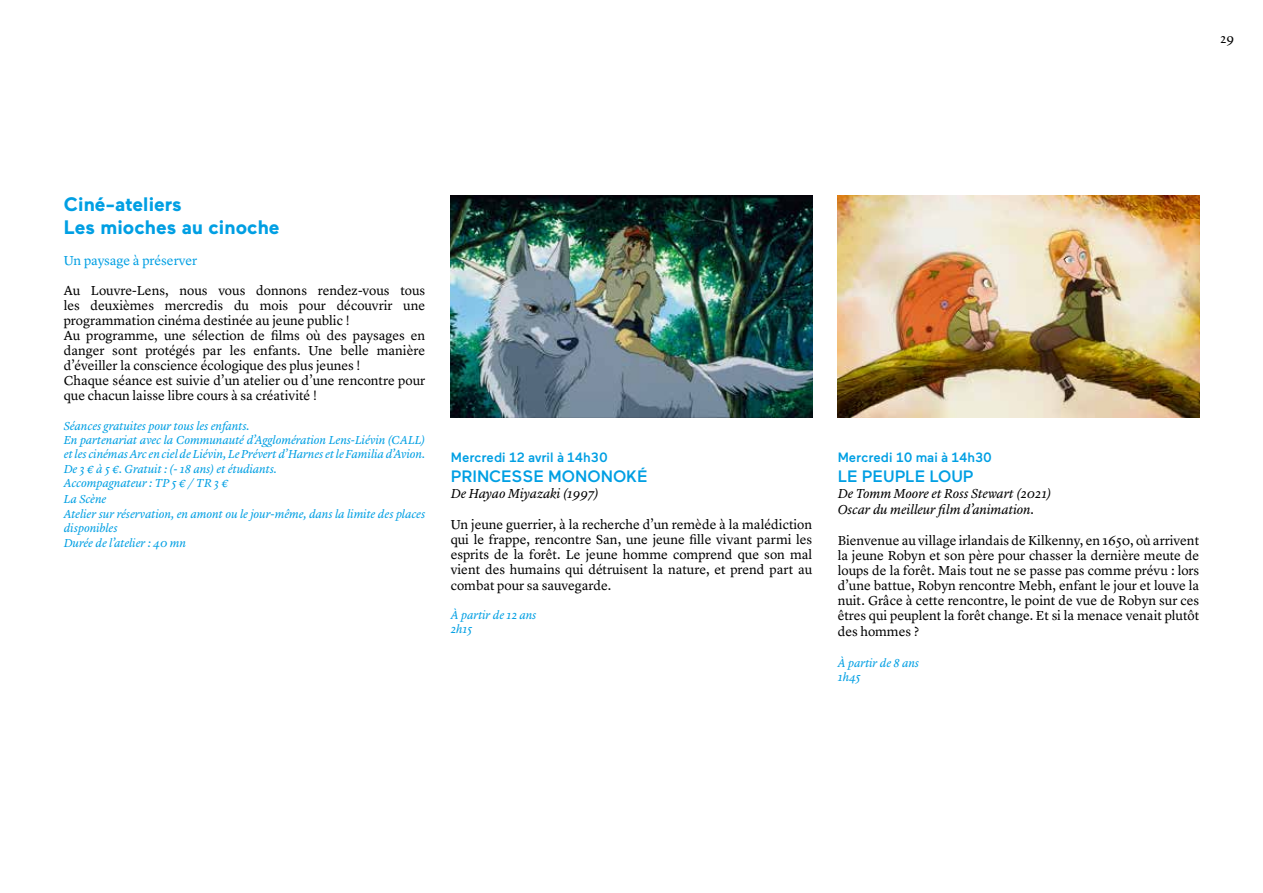
<style>
.page{position:relative;width:1263px;height:893px;background:#fff}
.page>*{position:absolute;margin:0;border:0;box-sizing:border-box;transform-origin:0 0}
.t1{font:700 19.5px/23.4px "Maax";color:#009fe3}
.t2{font:500 16.5px "Maax";color:#009fe3}
.t3{font:13.5px/15px "Lyon Text";color:#000;text-align:justify}
.t4{font:italic 13.5px/16.2px "Lyon Text";letter-spacing:-.005em;color:#000}
.t5{font:500 13.5px "Maax";color:#009fe3}
.t6{font:13.5px "Lyon Text";letter-spacing:-.005em;color:#009fe3}
.t7{font:italic 12px/14.4px "Lyon Text";letter-spacing:-.005em;color:#009fe3}
</style>
<div class="page">
<img style="left:451px;top:195px;width:361px;height:222px">
<img style="left:838px;top:195px;width:361px;height:222px">
<p class="t3" style="left:1220px;top:29px;width:15px">29</p>
<h1 class="t1" style="left:64px;top:192px;width:217px">Ciné-ateliers<br>Les mioches au cinoche</h1>
<p class="t6" style="left:64px;top:250px;width:135px">Un paysage à préserver</p>
<p class="t3" style="left:64px;top:282px;width:363px;text-align:left">Au Louvre-Lens, nous vous donnons rendez-vous tous les deuxièmes mercredis du mois pour découvrir une programmation cinéma destinée au jeune public !<br>Au programme, une sélection de films où des paysages en danger sont protégés par les enfants. Une belle manière d’éveiller la conscience écologique des plus jeunes !<br>Chaque séance est suivie d’un atelier ou d’une rencontre pour que chacun laisse libre cours à sa créativité !</p>
<p class="t7" style="left:64px;top:417px;width:363px">Séances gratuites pour tous les enfants.<br>En partenariat avec la Communauté d’Agglomération Lens-Liévin (CALL) et les cinémas Arc en ciel de Liévin, Le Prévert d’Harnes et le Familia d’Avion.<br>De 3 € à 5 €. Gratuit : (- 18 ans) et étudiants.<br>Accompagnateur : TP 5 € / TR 3 €</p>
<p class="t7" style="left:64px;top:491px;width:363px">La Scène<br>Atelier sur réservation, en amont ou le jour-même, dans la limite des places disponibles<br>Durée de l’atelier : 40 mn</p>
<p class="t5" style="left:451px;top:450px;width:159px">Mercredi 12 avril à 14h30</p>
<p class="t2" style="left:451px;top:467px;width:199px">PRINCESSE MONONOKÉ</p>
<p class="t4" style="left:451px;top:484px;width:149px">De Hayao Miyazaki (1997)</p>
<p class="t3" style="left:451px;top:516px;width:363px">Un jeune guerrier, à la recherche d’un remède à la malédiction qui le frappe, rencontre San, une jeune fille vivant parmi les esprits de la forêt. Le jeune homme comprend que son mal vient des humains qui détruisent la nature, et prend part au combat pour sa sauvegarde.</p>
<p class="t7" style="left:451px;top:607px;width:87px">À partir de 12 ans<br>2h15</p>
<p class="t5" style="left:838px;top:450px;width:156px">Mercredi 10 mai à 14h30</p>
<p class="t2" style="left:838px;top:467px;width:137px">LE PEUPLE LOUP</p>
<p class="t4" style="left:838px;top:484px;width:215px">De Tomm Moore et Ross Stewart (2021)<br>Oscar du meilleur film d’animation.</p>
<p class="t3" style="left:838px;top:532px;width:363px">Bienvenue au village irlandais de Kilkenny, en 1650, où arrivent la jeune Robyn et son père pour chasser la dernière meute de loups de la forêt. Mais tout ne se passe pas comme prévu : lors d’une battue, Robyn rencontre Mebh, enfant le jour et louve la nuit. Grâce à cette rencontre, le point de vue de Robyn sur ces êtres qui peuplent la forêt change. Et si la menace venait plutôt des hommes ?</p>
<p class="t7" style="left:838px;top:655px;width:83px">À partir de 8 ans<br>1h45</p>
</div>
